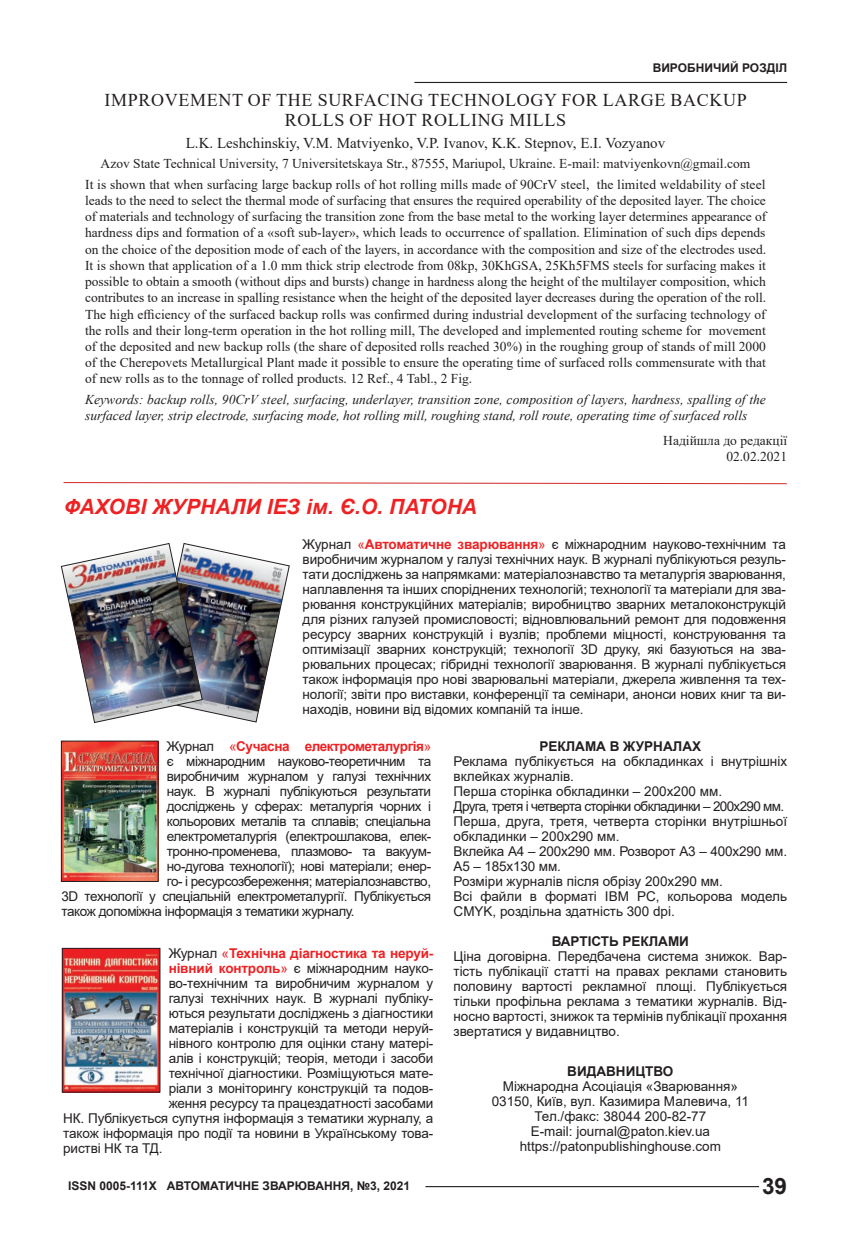
<style>
.page{position:relative;width:851px;height:1234px;background:#fff}
.page>*{position:absolute;margin:0;border:0;box-sizing:border-box;transform-origin:0 0}
.t1{font:700 22.5px "Arial";color:#231f20}
.t2{font:italic 700 21px "Arial";letter-spacing:.005em;color:#ee2123}
.t3{font:18px/19.5px "Times New Roman";letter-spacing:.035em;color:#231f20;text-align:center}
.t4{font:15px "Times New Roman";color:#231f20}
.t5{font:13.5px/15px "Arial";letter-spacing:-.01em;color:#231f20;text-align:justify}
.t6{font:13.5px/16.2px "Times New Roman";color:#231f20;text-align:center}
.t7{font:13.5px "Arial";letter-spacing:-.03em;color:#231f20}
.t8{font:italic 13.5px/16.2px "Times New Roman";color:#231f20}
.t9{font:700 13.5px "Arial";color:#231f20}
.t10{font:700 13.5px "Arial";letter-spacing:-.01em;color:#ee2123}
.t11{font:700 13.5px "Arial";letter-spacing:-.03em;color:#ee2123}
.t12{font:700 12px "Arial";color:#231f20}
.s1{color:#ee2123}
.s2{font-weight:700;color:#ee2123}
.s3{font-weight:400;color:#231f20}
.s4{font-weight:400}
</style>
<div class="page">
<hr style="left:425px;top:1185px;width:334px;height:1px;background:#231f20">
<hr style="left:414px;top:82px;width:373px;height:1px;background:#231f20">
<img style="left:61px;top:543px;width:228px;height:179px">
<img style="left:63px;top:742px;width:93px;height:137px">
<div style="left:61px;top:740px;width:97px;height:141px;border:1px solid #231f20"></div>
<img style="left:64px;top:949px;width:94px;height:140px">
<div style="left:62px;top:947px;width:98px;height:144px;border:1px solid #231f20"></div>
<svg style="left:63px;top:482px;width:724px;height:2px"></svg>
<p class="t12" style="left:652px;top:60px;width:136px">ВИРОБНИЧИЙ РОЗДІЛ</p>
<h3 class="t3" style="left:105px;top:90px;width:643px">IMPROVEMENT OF THE SURFACING TECHNOLOGY FOR LARGE BACKUP<br>ROLLS OF HOT ROLLING MILLS</h3>
<p class="t4" style="left:186px;top:132px;width:481px">L.K. Leshchinskiy, V.M. Matviyenko, V.P. Ivanov, K.K. Stepnov, E.I. Vozyanov</p>
<p class="t6" style="left:85px;top:153px;width:681px;line-height:20.4px">Azov State Technical University, 7 Universitetskaya Str., 87555, Mariupol, Ukraine. E-mail: matviyenkovn@gmail.com<br>It is shown that when surfacing large backup rolls of hot rolling mills made of 90CrV steel, the limited weldability of steel</p>
<p class="t6" style="left:85px;top:192px;width:682px;text-align:justify">leads to the need to select the thermal mode of surfacing that ensures the required operability of the deposited layer. The choice of materials and technology of surfacing the transition zone from the base metal to the working layer determines appearance of hardness dips and formation of a «soft sub-layer», which leads to occurrence of spallation. Elimination of such dips depends on the choice of the deposition mode of each of the layers, in accordance with the composition and size of the electrodes used.<br>It is shown that application of a 1.0 mm thick strip electrode from 08kp, 30KhGSA, 25Kh5FMS steels for surfacing makes it possible to obtain a smooth (without dips and bursts) change in hardness along the height of the multilayer composition, which contributes to an increase in spalling resistance when the height of the deposited layer decreases during the operation of the roll.<br>The high efficiency of the surfaced backup rolls was confirmed during industrial development of the surfacing technology of the rolls and their long-term operation in the hot rolling mill, The developed and implemented routing scheme for movement of the deposited and new backup rolls (the share of deposited rolls reached 30%) in the roughing group of stands of mill 2000 of the Cherepovets Metallurgical Plant made it possible to ensure the operating time of surfaced rolls commensurate with that of new rolls as to the tonnage of rolled products. 12 Ref., 4 Tabl., 2 Fig.</p>
<p class="t8" style="left:85px;top:391px;width:682px">Keywords: backup rolls, 90CrV steel, surfacing, underlayer, transition zone, composition of layers, hardness, spalling of the surfaced layer, strip electrode, surfacing mode, hot rolling mill, roughing stand, roll route, operating time of surfaced rolls</p>
<p class="t6" style="left:663px;top:431px;width:125px;text-align:right">Надійшла до редакції<br>02.02.2021</p>
<h2 class="t2" style="left:64px;top:492px;width:415px">ФАХОВІ ЖУРНАЛИ ІЕЗ ім. Є.О. ПАТОНА</h2>
<p class="t5" style="left:302px;top:537px;width:485px">Журнал <span class="s1">«</span><span class="s2">Автоматичне зварювання</span><span class="s1">»</span> є міжнародним науково-технічним та виробничим журналом у галузі технічних наук. В журналі публікуються резуль&shy;тати досліджень за напрямками: матеріалознавство та металургія зварювання, наплавлення та інших споріднених технологій; технології та матеріали для зва&shy;рювання конструкційних матеріалів; виробництво зварних металоконструкцій для різних галузей промисловості; відновлювальний ремонт для подовження ресурсу зварних конструкцій і вузлів; проблеми міцності, конструювання та оптимізації зварних конструкцій; технології 3D друку, які базуються на зва&shy;рювальних процесах; гібридні технології зварювання. В журналі публікується також інформація про нові зварювальні матеріали, джерела живлення та тех&shy;нології; звіти про виставки, конференції та семінари, анонси нових книг та ви&shy;находів, новини від відомих компаній та інше.</p>
<p class="t11" style="left:167px;top:736px;width:266px"><span class="s3">Журнал</span> <span class="s4">«</span>Сучасна електрометалургія<span class="s4">»</span></p>
<p class="t7" style="left:167px;top:751px;width:266px">є міжнародним науково-теоретичним та</p>
<p class="t7" style="left:167px;top:766px;width:266px">виробничим журналом у галузі технічних</p>
<p class="t7" style="left:167px;top:781px;width:266px">наук. В журналі публікуються результати</p>
<p class="t7" style="left:167px;top:796px;width:266px">досліджень у сферах: металургія чорних і</p>
<p class="t7" style="left:167px;top:811px;width:266px">кольорових металів та сплавів; спеціальна</p>
<p class="t7" style="left:167px;top:826px;width:266px">електрометалургія (електрошлакова, елек-</p>
<p class="t7" style="left:167px;top:841px;width:266px">тронно-променева, плазмово- та вакуум-</p>
<p class="t7" style="left:167px;top:856px;width:266px">но-дугова технології); нові матеріали; енер-</p>
<p class="t7" style="left:167px;top:871px;width:266px">го- і ресурсозбереження; матеріалознавство,</p>
<p class="t7" style="left:61px;top:886px;width:371px">3D технології у спеціальній електрометалургії. Публікується</p>
<p class="t7" style="left:61px;top:901px;width:295px">також допоміжна інформація з тематики журналу.</p>
<p class="t10" style="left:169px;top:943px;width:266px"><span class="s3">Журнал</span> <span class="s4">«</span>Технічна діагностика та неруй-</p>
<p class="t5" style="left:169px;top:960px;width:266px"><span class="s2">нівний контроль</span><span class="s1">»</span> є міжнародним науко-</p>
<p class="t5" style="left:169px;top:975px;width:266px">во-технічним та виробничим журналом у</p>
<p class="t5" style="left:169px;top:990px;width:266px">галузі технічних наук. В журналі публіку-</p>
<p class="t5" style="left:169px;top:1005px;width:266px">ються результати досліджень з діагностики</p>
<p class="t5" style="left:169px;top:1020px;width:266px">матеріалів і конструкцій та методи неруй-</p>
<p class="t5" style="left:169px;top:1035px;width:266px">нівного контролю для оцінки стану матері-</p>
<p class="t5" style="left:169px;top:1050px;width:266px">алів і конструкцій; теорія, методи і засоби</p>
<p class="t5" style="left:169px;top:1065px;width:266px">технічної діагностики. Розміщуються мате-</p>
<p class="t5" style="left:169px;top:1080px;width:266px">ріали з моніторингу конструкцій та подов-</p>
<p class="t5" style="left:169px;top:1095px;width:266px">ження ресурсу та працездатності засобами</p>
<p class="t5" style="left:63px;top:1110px;width:371px">НК. Публікується супутня інформація з тематики журналу, а</p>
<p class="t5" style="left:63px;top:1125px;width:371px">також інформація про події та новини в Українському това-</p>
<p class="t5" style="left:63px;top:1140px;width:101px">ристві НК та ТД.</p>
<p class="t9" style="left:539px;top:736px;width:163px">РЕКЛАМА В ЖУРНАЛАХ</p>
<p class="t5" style="left:453px;top:753px;width:335px;text-align:left">Реклама публікується на обкладинках і внутрішніх вклейках журналів.<br>Перша сторінка обкладинки – 200x200 мм.<br>Друга, третя і четверта сторінки обкладинки – 200x290 мм.<br>Перша, друга, третя, четверта сторінки внутрішньої обкладинки – 200x290 мм.<br>Вклейка А4 – 200x290 мм. Розворот А3 – 400x290 мм.<br>А5 – 185x130 мм.<br>Розміри журналів після обрізу 200x290 мм.<br>Всі файли в форматі IBM PC, кольорова модель CMYK, роздільна здатність 300 dpi.</p>
<p class="t9" style="left:551px;top:931px;width:139px">ВАРТІСТЬ РЕКЛАМИ</p>
<p class="t5" style="left:453px;top:948px;width:335px">Ціна договірна. Передбачена система знижок. Вар&shy;тість публікації статті на правах реклами становить половину вартості рекламної площі. Публікується тільки профільна реклама з тематики журналів. Від&shy;носно вартості, знижок та термінів публікації прохання звертатися у видавництво.</p>
<p class="t9" style="left:567px;top:1060px;width:108px">ВИДАВНИЦТВО</p>
<p class="t5" style="left:491px;top:1077px;width:259px;text-align:center">Міжнародна Асоціація «Зварювання» 03150, Київ, вул. Казимира Малевича, 11<br>Тел./факс: 38044 200-82-77<br>E-mail: journal@paton.kiev.ua https://patonpublishinghouse.com</p>
<p class="t12" style="left:68px;top:1177px;width:343px">ISSN 0005-111X АВТОМАТИЧНЕ ЗВАРЮВАННЯ, №3, 2021</p>
<h1 class="t1" style="left:762px;top:1170px;width:27px">39</h1>
</div>
